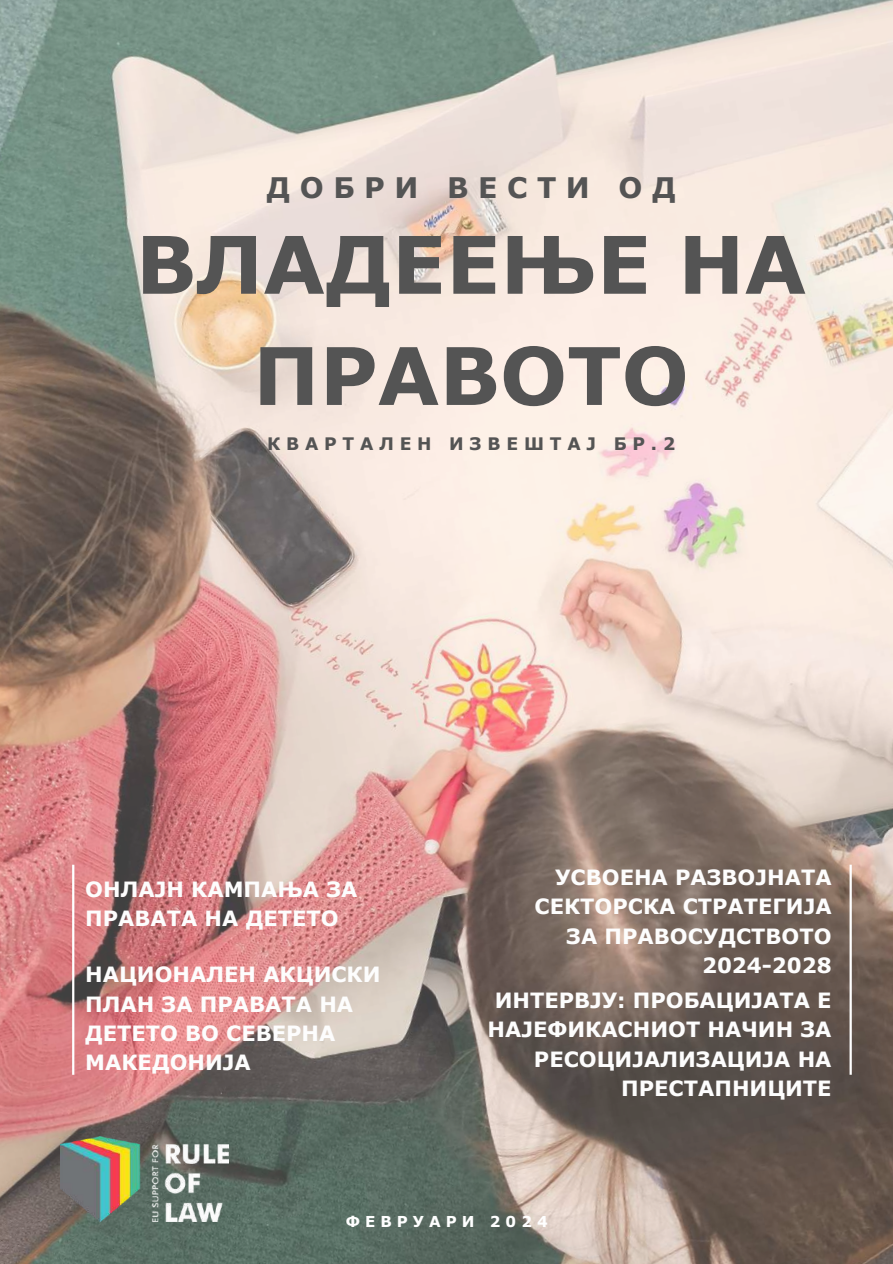
<style>
.page{position:relative;width:893px;height:1264px;background:#fff}
.page>*{position:absolute;margin:0;border:0;box-sizing:border-box;transform-origin:0 0}
.t1{font:700 79.35px/111.1px "Verdana Pro";color:#545454;text-align:center}
.t2{font:700 28.2px "Verdana Pro";letter-spacing:.34em;color:#545454}
.t3{font:700 21px/29.2px "Verdana Pro";color:#fdfdfd}
.t4{font:700 17.25px "Verdana Pro";letter-spacing:.34em;color:#545454}
.t5{font:700 15px "Verdana Pro";letter-spacing:.34em;color:#fff}
</style>
<div class="page">
<img style="left:0;top:0;width:892px;height:1263px">
<hr style="left:72px;top:864px;width:2px;height:210px;background:#fff">
<hr style="left:849px;top:864px;width:2px;height:210px;background:#fff">
<img style="left:60px;top:1136px;width:169px;height:85px">
<h2 class="t2" style="left:266px;top:170px;width:411px">ДОБРИ ВЕСТИ ОД</h2>
<h1 class="t1" style="left:136px;top:206px;width:672px">ВЛАДЕЕЊЕ НА<br>ПРАВОТО</h1>
<p class="t4" style="left:267px;top:432px;width:409px">КВАРТАЛЕН ИЗВЕШТАЈ БР.2</p>
<p class="t3" style="left:85px;top:874px;width:274px">ОНЛАЈН КАМПАЊА ЗА<br>ПРАВАТА НА ДЕТЕТО</p>
<p class="t3" style="left:85px;top:959px;width:297px">НАЦИОНАЛЕН АКЦИСКИ<br>ПЛАН ЗА ПРАВАТА НА<br>ДЕТЕТО ВО СЕВЕРНА<br>МАКЕДОНИЈА</p>
<p class="t3" style="left:534px;top:862px;width:298px;text-align:right">УСВОЕНА РАЗВОЈНАТА<br>СЕКТОРСКА СТРАТЕГИЈА<br>ЗА ПРАВОСУДСТВОТО<br>2024-2028</p>
<p class="t3" style="left:487px;top:985px;width:345px;text-align:right">ИНТЕРВЈУ: ПРОБАЦИЈАТА Е<br>НАЈЕФИКАСНИОТ НАЧИН ЗА<br>РЕСОЦИЈАЛИЗАЦИЈА НА<br>ПРЕСТАПНИЦИТЕ</p>
<p class="t5" style="left:346px;top:1211px;width:203px">ФЕВРУАРИ 2024</p>
</div>
